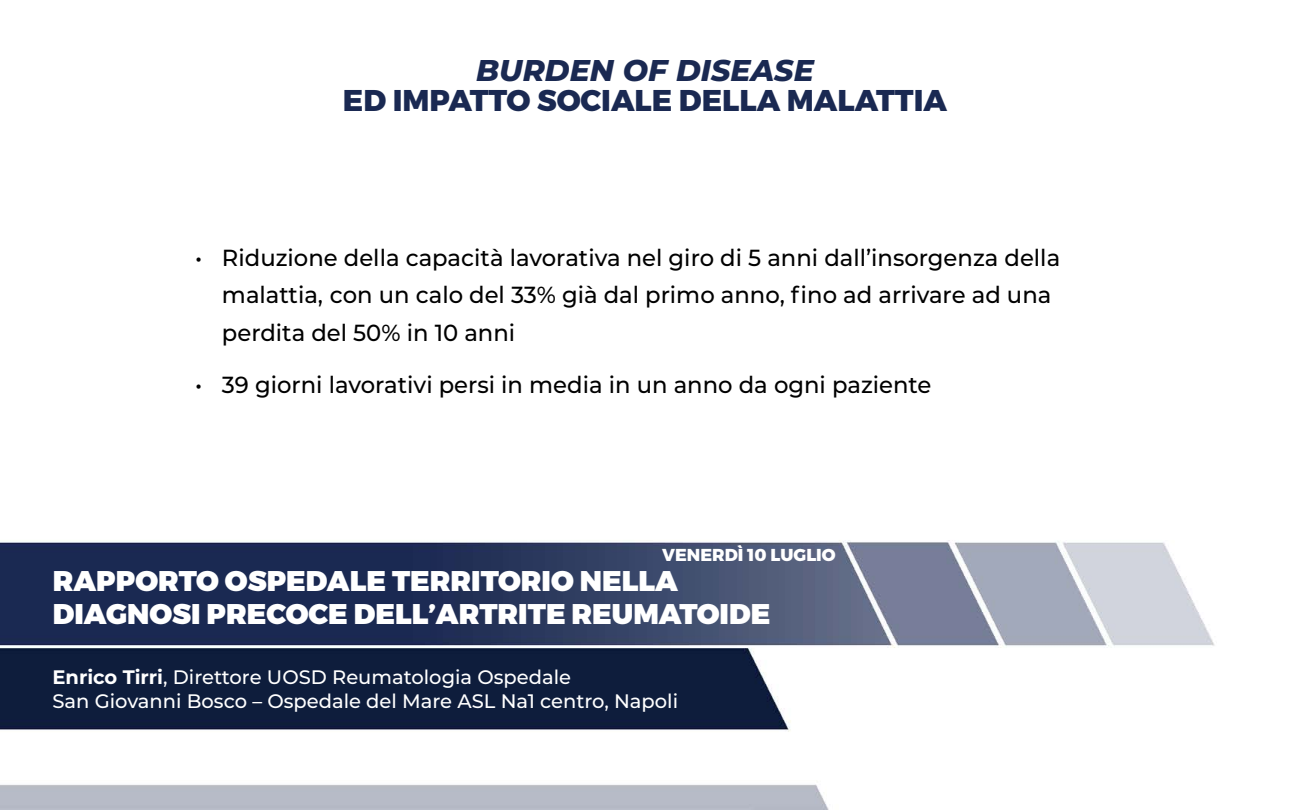
<style>
.page{position:relative;width:1290px;height:810px;background:#fff}
.page>*{position:absolute;margin:0;border:0;box-sizing:border-box;transform-origin:0 0}
.t1{font:800 30px "Montserrat";color:#1a2952}
.t2{font:italic 800 30px "Montserrat";color:#1a2952}
.t3{font:900 28.5px/33.8px "Montserrat";color:#fff}
.t4{font:500 23.25px/37.5px "Montserrat";color:#000}
.t5{font:500 19.5px/23.4px "Montserrat";color:#fff}
.t6{font:800 17.25px "Montserrat";color:#fff}
.s1{font-weight:700}
</style>
<div class="page">
<img style="left:0;top:540px;width:1215px;height:270px">
<p class="t2" style="left:476px;top:48px;width:339px">BURDEN OF DISEASE</p>
<p class="t1" style="left:343px;top:82px;width:606px">ED IMPATTO SOCIALE DELLA MALATTIA</p>
<p class="t4" style="left:222px;top:238px;width:840px;text-indent:-27px">• Riduzione della capacità lavorativa nel giro di 5 anni dall’insorgenza della malattia, con un calo del 33% già dal primo anno, fino ad arrivare ad una perdita del 50% in 10 anni</p>
<p class="t4" style="left:195px;top:365px;width:738px">• 39 giorni lavorativi persi in media in un anno da ogni paziente</p>
<p class="t6" style="left:662px;top:544px;width:175px">VENERDÌ 10 LUGLIO</p>
<p class="t3" style="left:53px;top:565px;width:719px">RAPPORTO OSPEDALE TERRITORIO NELLA<br>DIAGNOSI PRECOCE DELL’ARTRITE REUMATOIDE</p>
<p class="t5" style="left:52px;top:665px;width:627px"><span class="s1">Enrico Tirri</span>, Direttore UOSD Reumatologia Ospedale<br>San Giovanni Bosco – Ospedale del Mare ASL Na1 centro, Napoli</p>
</div>
